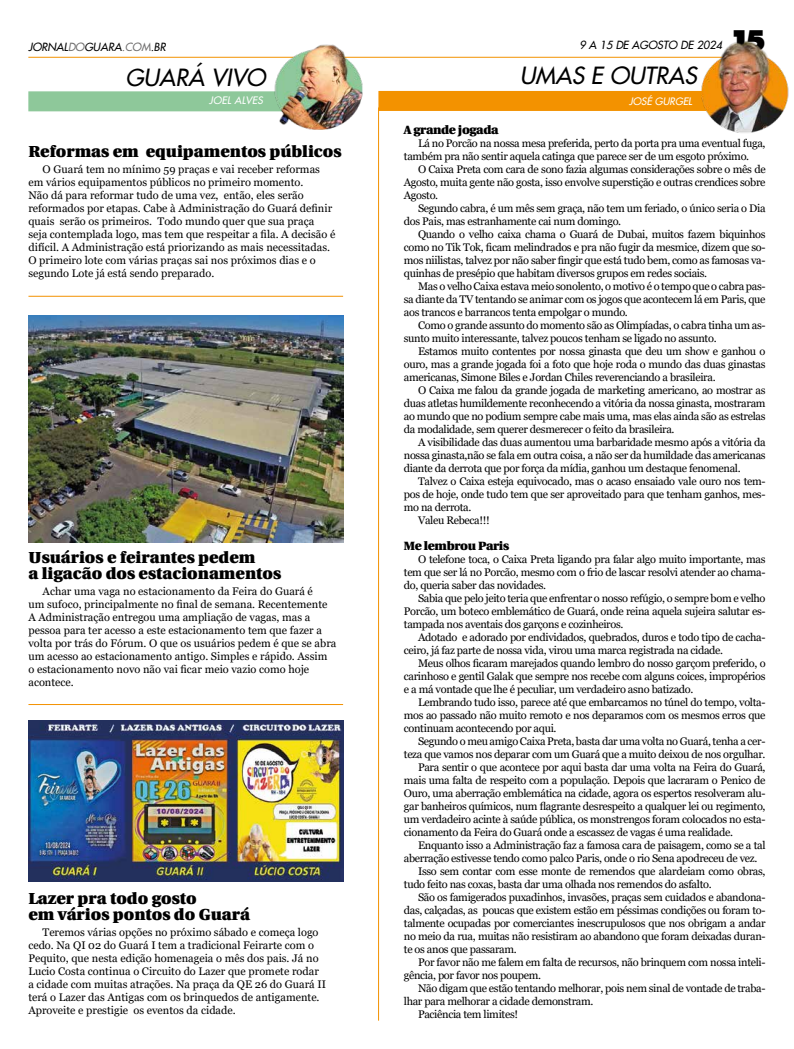
<style>
.page{position:relative;width:794px;height:1049px;background:#fff}
.page>*{position:absolute;margin:0;border:0;box-sizing:border-box;transform-origin:0 0}
.t1{font:900 29.6px "Futura BT";color:#000}
.t2{font:italic 23px "Futura 2";color:#000}
.t3{font:900 16px/16px "Utopia";color:#000}
.t4{font:900 12px "Utopia";letter-spacing:-.03em;color:#000}
.t5{font:11px/13px "Georgia";letter-spacing:-.03em;color:#000;text-align:justify}
.t6{font:11px/13px "Georgia";color:#000}
.t7{font:italic 11px "Futura 2";color:#000}
.t8{font:italic 10px "Futura 2";color:#fff}
.t9{font:italic 10px "Futura 2";letter-spacing:.02em;color:#fff}
.s1{color:#706f6f}
</style>
<div class="page">
<hr style="left:28px;top:57px;width:737px;height:1px;background:#f39200">
<div style="left:378px;top:91px;width:396px;height:20px;background:#f39200"></div>
<img style="left:699px;top:40px;width:90px;height:93px">
<div style="left:28px;top:91px;width:282px;height:20px;background:#8ec89a"></div>
<img style="left:270px;top:44px;width:95px;height:86px">
<hr style="left:378px;top:107px;width:1px;height:913px;background:#f39200">
<img style="left:28px;top:316px;width:315px;height:226px">
<img style="left:28px;top:720px;width:315px;height:162px">
<hr style="left:28px;top:296px;width:315px;height:1px;background:#f39200">
<hr style="left:28px;top:704px;width:315px;height:1px;background:#f39200">
<p class="t7" style="left:28px;top:39px;width:139px">JORNAL<span class="s1">DO</span>GUARA<span class="s1">.COM</span>.BR</p>
<p class="t7" style="left:579px;top:37px;width:144px">9 A 15 DE AGOSTO DE 2024</p>
<h1 class="t1" style="left:730px;top:22px;width:37px">15</h1>
<h2 class="t2" style="left:125px;top:63px;width:142px">GUARÁ VIVO</h2>
<p class="t9" style="left:209px;top:94px;width:55px">JOEL ALVES</p>
<h3 class="t3" style="left:28px;top:144px;width:314px">Reformas em equipamentos públicos</h3>
<p class="t6" style="left:28px;top:163px;width:308px;text-indent:14px">O Guará tem no mínimo 59 praças e vai receber reformas em vários equipamentos públicos no primeiro momento.<br>Não dá para reformar tudo de uma vez, então, eles serão reformados por etapas. Cabe à Administração do Guará definir quais serão os primeiros. Todo mundo quer que sua praça seja contemplada logo, mas tem que respeitar a fila. A decisão é difícil. A Administração está priorizando as mais necessitadas.<br>O primeiro lote com várias praças sai nos próximos dias e o segundo Lote já está sendo preparado.</p>
<h3 class="t3" style="left:28px;top:550px;width:254px">Usuários e feirantes pedem<br>a ligacão dos estacionamentos</h3>
<p class="t6" style="left:28px;top:585px;width:309px;text-indent:14px">Achar uma vaga no estacionamento da Feira do Guará é<br>um sufoco, principalmente no final de semana. Recentemente A Administração entregou uma ampliação de vagas, mas a pessoa para ter acesso a este estacionamento tem que fazer a volta por trás do Fórum. O que os usuários pedem é que se abra um acesso ao estacionamento antigo. Simples e rápido. Assim<br>o estacionamento novo não vai ficar meio vazio como hoje acontece.</p>
<h3 class="t3" style="left:28px;top:890px;width:223px">Lazer pra todo gosto<br>em vários pontos do Guará</h3>
<p class="t6" style="left:28px;top:925px;width:299px;text-indent:14px">Teremos várias opções no próximo sábado e começa logo cedo. Na QI 02 do Guará I tem a tradicional Feirarte com o Pequito, que nesta edição homenageia o mês dos pais. Já no Lucio Costa continua o Circuito do Lazer que promete rodar a cidade com muitas atrações. Na praça da QE 26 do Guará II terá o Lazer das Antigas com os brinquedos de antigamente.<br>Aproveite e prestigie os eventos da cidade.</p>
<h2 class="t2" style="left:520px;top:60px;width:178px">UMAS E OUTRAS</h2>
<p class="t8" style="left:629px;top:95px;width:64px">JOSÉ GURGEL</p>
<p class="t4" style="left:404px;top:123px;width:96px">A grande jogada</p>
<p class="t5" style="left:404px;top:137px;width:363px;text-indent:14px">Lá no Porcão na nossa mesa preferida, perto da porta pra uma eventual fuga, também pra não sentir aquela catinga que parece ser de um esgoto próximo.</p>
<p class="t5" style="left:404px;top:163px;width:363px;text-indent:14px">O Caixa Preta com cara de sono fazia algumas considerações sobre o mês de Agosto, muita gente não gosta, isso envolve superstição e outras crendices sobre Agosto.</p>
<p class="t5" style="left:404px;top:202px;width:363px;text-indent:14px">Segundo cabra, é um mês sem graça, não tem um feriado, o único seria o Dia dos Pais, mas estranhamente cai num domingo.</p>
<p class="t5" style="left:404px;top:228px;width:363px;text-indent:14px">Quando o velho caixa chama o Guará de Dubai, muitos fazem biquinhos como no Tik Tok, ficam melindrados e pra não fugir da mesmice, dizem que so&shy;mos niilistas, talvez por não saber fingir que está tudo bem, como as famosas va&shy;quinhas de presépio que habitam diversos grupos em redes sociais.</p>
<p class="t5" style="left:404px;top:280px;width:363px;text-indent:14px">Mas o velho Caixa estava meio sonolento, o motivo é o tempo que o cabra pas&shy;sa diante da TV tentando se animar com os jogos que acontecem lá em Paris, que aos trancos e barrancos tenta empolgar o mundo.</p>
<p class="t5" style="left:404px;top:319px;width:363px;text-indent:14px">Como o grande assunto do momento são as Olimpíadas, o cabra tinha um as&shy;sunto muito interessante, talvez poucos tenham se ligado no assunto.</p>
<p class="t5" style="left:404px;top:345px;width:363px;text-indent:14px">Estamos muito contentes por nossa ginasta que deu um show e ganhou o ouro, mas a grande jogada foi a foto que hoje roda o mundo das duas ginastas americanas, Simone Biles e Jordan Chiles reverenciando a brasileira.</p>
<p class="t5" style="left:404px;top:384px;width:363px;text-indent:14px">O Caixa me falou da grande jogada de marketing americano, ao mostrar as duas atletas humildemente reconhecendo a vitória da nossa ginasta, mostraram ao mundo que no podium sempre cabe mais uma, mas elas ainda são as estrelas da modalidade, sem querer desmerecer o feito da brasileira.</p>
<p class="t5" style="left:404px;top:436px;width:363px;text-indent:14px">A visibilidade das duas aumentou uma barbaridade mesmo após a vitória da nossa ginasta,não se fala em outra coisa, a não ser da humildade das americanas diante da derrota que por força da mídia, ganhou um destaque fenomenal.</p>
<p class="t5" style="left:418px;top:475px;width:349px">Talvez o Caixa esteja equivocado, mas o acaso ensaiado vale ouro nos tem-</p>
<p class="t5" style="left:404px;top:488px;width:363px">pos de hoje, onde tudo tem que ser aproveitado para que tenham ganhos, mes-</p>
<p class="t5" style="left:404px;top:501px;width:69px">mo na derrota.</p>
<p class="t5" style="left:418px;top:514px;width:73px">Valeu Rebeca!!!</p>
<p class="t4" style="left:404px;top:539px;width:107px">Me lembrou Paris</p>
<p class="t5" style="left:404px;top:553px;width:363px;text-indent:14px">O telefone toca, o Caixa Preta ligando pra falar algo muito importante, mas tem que ser lá no Porcão, mesmo com o frio de lascar resolvi atender ao chama&shy;do, queria saber das novidades.</p>
<p class="t5" style="left:404px;top:592px;width:363px;text-indent:14px">Sabia que pelo jeito teria que enfrentar o nosso refúgio, o sempre bom e velho Porcão, um boteco emblemático de Guará, onde reina aquela sujeira salutar es&shy;tampada nos aventais dos garçons e cozinheiros.</p>
<p class="t5" style="left:404px;top:631px;width:363px;text-indent:14px">Adotado e adorado por endividados, quebrados, duros e todo tipo de cacha&shy;ceiro, já faz parte de nossa vida, virou uma marca registrada na cidade.</p>
<p class="t5" style="left:404px;top:657px;width:363px;text-indent:14px">Meus olhos ficaram marejados quando lembro do nosso garçom preferido, o carinhoso e gentil Galak que sempre nos recebe com alguns coices, impropérios e a má vontade que lhe é peculiar, um verdadeiro asno batizado.</p>
<p class="t5" style="left:404px;top:696px;width:363px;text-indent:14px">Lembrando tudo isso, parece até que embarcamos no túnel do tempo, volta&shy;mos ao passado não muito remoto e nos deparamos com os mesmos erros que continuam acontecendo por aqui.</p>
<p class="t5" style="left:418px;top:735px;width:349px">Segundo o meu amigo Caixa Preta, basta dar uma volta no Guará, tenha a cer-</p>
<p class="t5" style="left:404px;top:748px;width:363px">teza que vamos nos deparar com um Guará que a muito deixou de nos orgulhar.</p>
<p class="t5" style="left:418px;top:761px;width:349px">Para sentir o que acontece por aqui basta dar uma volta na Feira do Guará,</p>
<p class="t5" style="left:404px;top:774px;width:363px">mais uma falta de respeito com a população. Depois que lacraram o Penico de</p>
<p class="t5" style="left:404px;top:787px;width:363px">Ouro, uma aberração emblemática na cidade, agora os espertos resolveram alu-</p>
<p class="t5" style="left:404px;top:800px;width:363px">gar banheiros químicos, num flagrante desrespeito a qualquer lei ou regimento,</p>
<p class="t5" style="left:404px;top:813px;width:363px">um verdadeiro acinte à saúde pública, os monstrengos foram colocados no esta-</p>
<p class="t5" style="left:404px;top:826px;width:331px">cionamento da Feira do Guará onde a escassez de vagas é uma realidade.</p>
<p class="t5" style="left:418px;top:839px;width:349px">Enquanto isso a Administração faz a famosa cara de paisagem, como se a tal</p>
<p class="t5" style="left:404px;top:852px;width:355px">aberração estivesse tendo como palco Paris, onde o rio Sena apodreceu de vez.</p>
<p class="t5" style="left:418px;top:865px;width:349px">Isso sem contar com esse monte de remendos que alardeiam como obras,</p>
<p class="t5" style="left:404px;top:878px;width:309px">tudo feito nas coxas, basta dar uma olhada nos remendos do asfalto.</p>
<p class="t5" style="left:418px;top:891px;width:349px">São os famigerados puxadinhos, invasões, praças sem cuidados e abandona-</p>
<p class="t5" style="left:404px;top:904px;width:363px">das, calçadas, as poucas que existem estão em péssimas condições ou foram to-</p>
<p class="t5" style="left:404px;top:917px;width:363px">talmente ocupadas por comerciantes inescrupulosos que nos obrigam a andar</p>
<p class="t5" style="left:404px;top:930px;width:363px">no meio da rua, muitas não resistiram ao abandono que foram deixadas duran-</p>
<p class="t5" style="left:404px;top:943px;width:114px">te os anos que passaram.</p>
<p class="t5" style="left:418px;top:956px;width:349px">Por favor não me falem em falta de recursos, não brinquem com nossa inteli-</p>
<p class="t5" style="left:404px;top:969px;width:139px">gência, por favor nos poupem.</p>
<p class="t5" style="left:418px;top:982px;width:349px">Não digam que estão tentando melhorar, pois nem sinal de vontade de traba-</p>
<p class="t5" style="left:404px;top:995px;width:191px">lhar para melhorar a cidade demonstram.</p>
<p class="t5" style="left:418px;top:1008px;width:102px">Paciência tem limites!</p>
</div>
